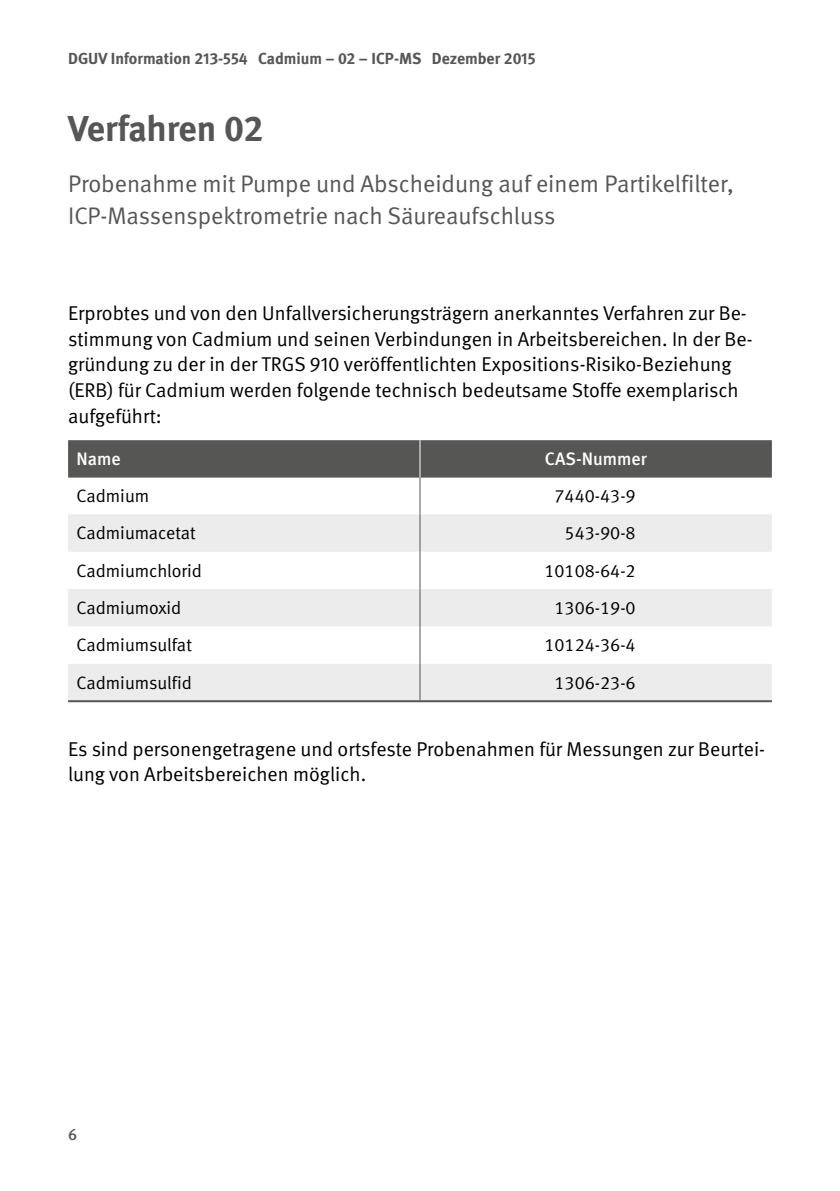
<style>
.page{position:relative;width:840px;height:1191px;background:#fff}
.page>*{position:absolute;margin:0;border:0;box-sizing:border-box;transform-origin:0 0}
.Überschriften_H1_ohne_Zahl{font:700 36px "DGUV Meta";letter-spacing:-.01em;color:#565655}
.Überschriften_H1u_ohne_Zahl{font:24px/31.6px "DGUV Meta";color:#565655}
.Fließtext_FT{font:20px/25.6px "DGUV Meta";color:#000}
.Fließtext_FT_Abstand_vor{font:20px/25.6px "DGUV Meta";color:#000}
.Tabellen_und_Graphen_TI{font:18px "DGUV Meta";color:#000}
.Tabellen_und_Graphen_TK{font:500 18px "DGUV Meta";color:#fff}
.t1{font:700 16px "DGUV Meta";color:#565655}
.t2{font:500 16px "DGUV Meta";color:#565655}
</style>
<div class="page">
<div style="left:68px;top:440px;width:703px;height:37px;background:#565655"></div>
<svg style="left:68px;top:514px;width:703px;height:186px;fill:#ececec"></svg>
<hr style="left:419px;top:664px;width:1px;height:36px;background:#565655">
<hr style="left:419px;top:440px;width:1px;height:37px;background:#fff">
<hr style="left:419px;top:477px;width:1px;height:37px;background:#565655">
<hr style="left:419px;top:514px;width:1px;height:37px;background:#565655">
<hr style="left:419px;top:551px;width:1px;height:38px;background:#565655">
<hr style="left:419px;top:589px;width:1px;height:37px;background:#565655">
<hr style="left:419px;top:626px;width:1px;height:38px;background:#565655">
<hr style="left:68px;top:700px;width:352px;height:2px;background:#565655">
<hr style="left:420px;top:700px;width:351px;height:2px;background:#565655">
<p class="t1" style="left:68px;top:49px;width:469px">DGUV Information 213-554 Cadmium – 02 – ICP-MS Dezember 2015</p>
<h1 class="Überschriften_H1_ohne_Zahl" style="left:68px;top:107px;width:197px">Verfahren 02</h1>
<h2 class="Überschriften_H1u_ohne_Zahl" style="left:68px;top:169px;width:667px">Probenahme mit Pumpe und Abscheidung auf einem Partikelfilter,<br>ICP-Massenspektrometrie nach Säureaufschluss</h2>
<p class="Fließtext_FT" style="left:68px;top:301px;width:685px">Erprobtes und von den Unfallversicherungsträgern anerkanntes Verfahren zur Be&shy;stimmung von Cadmium und seinen Verbindungen in Arbeitsbereichen. In der Be&shy;gründung zu der in der TRGS 910 veröffentlichten Expositions-Risiko-Beziehung (ERB) für Cadmium werden folgende technisch bedeutsame Stoffe exemplarisch aufgeführt:</p>
<p class="Tabellen_und_Graphen_TK" style="left:77px;top:448px;width:46px">Name</p>
<p class="Tabellen_und_Graphen_TK" style="left:544px;top:448px;width:103px">CAS-Nummer</p>
<p class="Tabellen_und_Graphen_TI" style="left:77px;top:485px;width:74px">Cadmium</p>
<p class="Tabellen_und_Graphen_TI" style="left:554px;top:485px;width:83px">7440-43-9</p>
<p class="Tabellen_und_Graphen_TI" style="left:77px;top:522px;width:121px">Cadmiumacetat</p>
<p class="Tabellen_und_Graphen_TI" style="left:564px;top:522px;width:72px">543-90-8</p>
<p class="Tabellen_und_Graphen_TI" style="left:77px;top:560px;width:127px">Cadmiumchlorid</p>
<p class="Tabellen_und_Graphen_TI" style="left:544px;top:560px;width:93px">10108-64-2</p>
<p class="Tabellen_und_Graphen_TI" style="left:77px;top:597px;width:106px">Cadmiumoxid</p>
<p class="Tabellen_und_Graphen_TI" style="left:554px;top:597px;width:83px">1306-19-0</p>
<p class="Tabellen_und_Graphen_TI" style="left:77px;top:634px;width:117px">Cadmiumsulfat</p>
<p class="Tabellen_und_Graphen_TI" style="left:544px;top:634px;width:93px">10124-36-4</p>
<p class="Tabellen_und_Graphen_TI" style="left:77px;top:672px;width:117px">Cadmiumsulfid</p>
<p class="Tabellen_und_Graphen_TI" style="left:554px;top:672px;width:83px">1306-23-6</p>
<p class="Fließtext_FT_Abstand_vor" style="left:68px;top:736px;width:698px">Es sind personengetragene und ortsfeste Probenahmen für Messungen zur Beurtei&shy;lung von Arbeitsbereichen möglich.</p>
<p class="t2" style="left:68px;top:1124px;width:11px">6</p>
</div>
